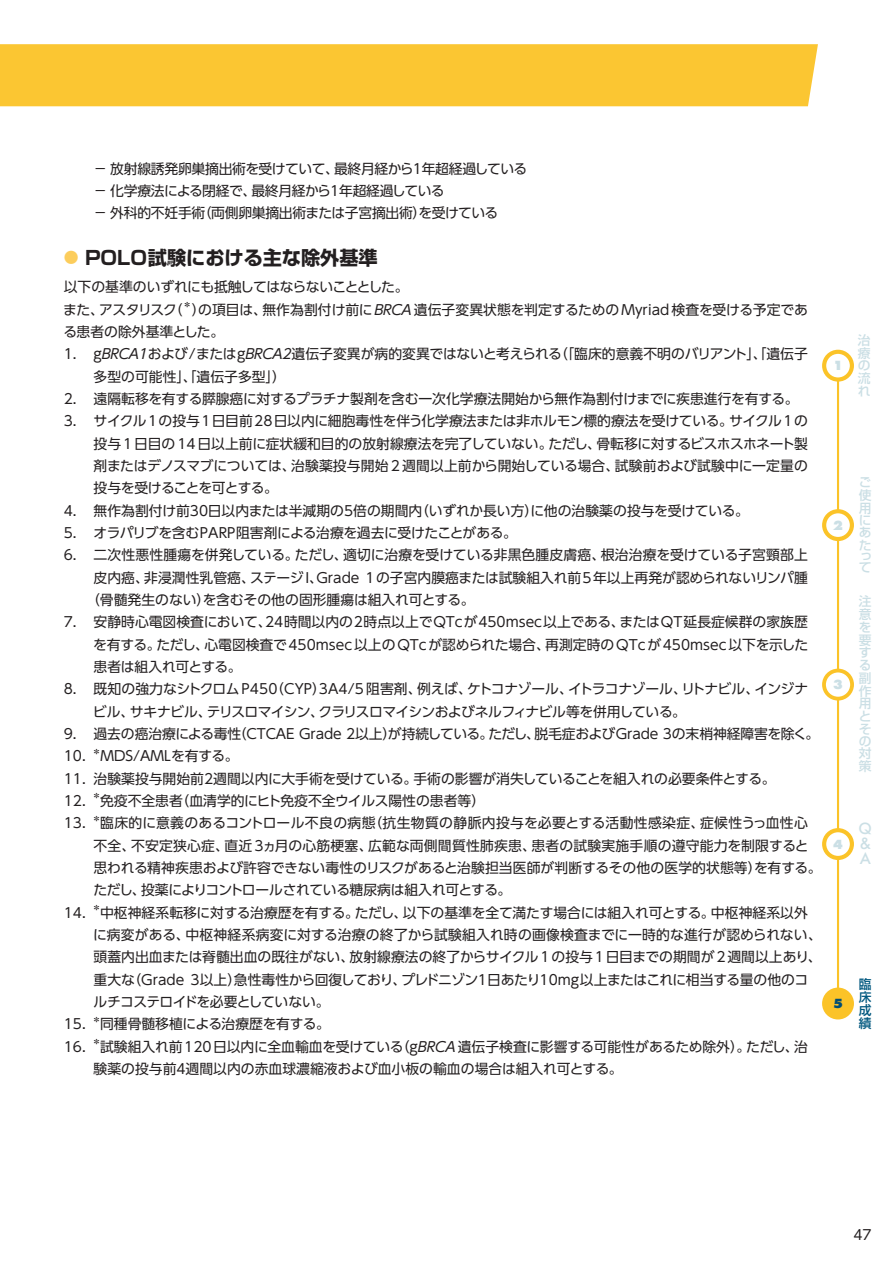
<style>
.page{position:relative;width:893px;height:1263px;background:#fff}
.page>*{position:absolute;margin:0;border:0;box-sizing:border-box;transform-origin:0 0}
.t1{font:700 19.2px "Shin Go Pro";color:#231f20}
.t2{font:500 16.95px/15.3px "Futura PT";color:#cbdfe5;text-align:justify}
.t3{font:13.8px/22.4px "UD Shin Go Pro";letter-spacing:-.005em;color:#231f20}
.t4{font:13.8px/22.4px "UD Shin Go Pro";letter-spacing:-.04em;color:#231f20}
.t5{font:13.8px/22.4px "UD Shin Go Pro";letter-spacing:-.045em;color:#231f20}
.t6{font:13.8px "UD Shin Go Pro";letter-spacing:-.025em;color:#231f20}
.t7{font:800 13.8px "Futura PT";color:#cbdfe5}
.t8{font:800 13.8px "Futura PT";color:#004d74}
.t9{font:500 12.75px/12.6px "Shin Go Pro";color:#cbdfe5;text-align:justify}
.t10{font:500 12.75px/12.8px "Shin Go Pro";color:#00587f;text-align:justify}
.t11{font:9px "UD Shin Go Pro";color:#231f20}
.s1{font-size:14.85px;color:#fccd5c}
</style>
<div class="page">
<div style="left:0;top:44px;width:818px;height:62px;background:#fbc632"></div>
<hr style="left:837px;top:362px;width:2px;height:647px;background:#fbc328">
<div style="left:824px;top:352px;width:28px;height:27px;background:#fff;border-radius:50%"></div>
<div style="left:822px;top:350px;width:32px;height:32px;border:4px solid #fbc328;border-radius:50%"></div>
<svg style="left:824px;top:511px;width:28px;height:28px"></svg>
<div style="left:822px;top:509px;width:32px;height:32px;border:4px solid #fbc328;border-radius:50%"></div>
<div style="left:824px;top:670px;width:28px;height:29px;background:#fff;border-radius:50%"></div>
<div style="left:822px;top:669px;width:32px;height:31px;border:4px solid #fbc328;border-radius:50%"></div>
<svg style="left:824px;top:830px;width:28px;height:28px"></svg>
<div style="left:822px;top:828px;width:32px;height:32px;border:4px solid #fbc328;border-radius:50%"></div>
<div style="left:824px;top:990px;width:28px;height:27px;background:#fbc328;border-radius:50%"></div>
<div style="left:822px;top:987px;width:32px;height:32px;border:4px solid #fbc328;border-radius:50%"></div>
<p class="t3" style="left:94px;top:157px;width:435px">− 放射線誘発卵巣摘出術を受けていて、最終月経から1年超経過している− 化学療法による閉経で、最終月経から1年超経過している<br>− 外科的不妊手術（両側卵巣摘出術または子宮摘出術）を受けている</p>
<h1 class="t1" style="left:64px;top:243px;width:315px"><span class="s1">●</span> POLO試験における主な除外基準</h1>
<p class="t5" style="left:63px;top:276px;width:347px">以下の基準のいずれにも抵触してはならないこととした。また、アスタリスク（</p>
<p class="t11" style="left:183px;top:297px;width:10px">＊</p>
<p class="t3" style="left:63px;top:298px;width:746px;text-indent:129px">）の項目は、無作為割付け前にBRCA遺伝子変異状態を判定するための Myriad 検査を受ける予定である患者の除外基準とした。</p>
<p class="t3" style="left:94px;top:343px;width:716px;text-indent:-30px">1. gBRCA1および/またはgBRCA2遺伝子変異が病的変異ではないと考えられる（「臨床的意義不明のバリアント」、「遺伝子多型の可能性」、「遺伝子多型」）</p>
<p class="t3" style="left:64px;top:387px;width:736px">2. 遠隔転移を有する膵腺癌に対するプラチナ製剤を含む一次化学療法開始から無作為割付けまでに疾患進行を有する。</p>
<p class="t3" style="left:94px;top:410px;width:716px;text-align:justify;text-indent:-30px">3. サイクル1の投与1日目前28日以内に細胞毒性を伴う化学療法または非ホルモン標的療法を受けている。サイクル1の投与 1日目の 14日以上前に症状緩和目的の放射線療法を完了していない。ただし、骨転移に対するビスホスホネート製剤またはデノスマブについては、治験薬投与開始 2 週間以上前から開始している場合、試験前および試験中に一定量の投与を受けることを可とする。</p>
<p class="t3" style="left:64px;top:499px;width:687px">4. 無作為割付け前30日以内または半減期の5倍の期間内（いずれか長い方）に他の治験薬の投与を受けている。</p>
<p class="t6" style="left:64px;top:522px;width:455px">5. オラパリブを含むPARP阻害剤による治療を過去に受けたことがある。</p>
<p class="t3" style="left:64px;top:544px;width:746px">6. 二次性悪性腫瘍を併発している。ただし、適切に治療を受けている非黒色腫皮膚癌、根治治療を受けている子宮頸部上</p>
<p class="t3" style="left:94px;top:566px;width:716px">皮内癌、非浸潤性乳管癌、ステージI、Grade 1の子宮内膜癌または試験組入れ前5年以上再発が認められないリンパ腫</p>
<p class="t3" style="left:86px;top:588px;width:390px">（骨髄発生のない）を含むその他の固形腫瘍は組入れ可とする。</p>
<p class="t3" style="left:93px;top:610px;width:716px;text-align:justify;text-indent:-29px">7. 安静時心電図検査において、24時間以内の2時点以上でQTcが450msec以上である、またはQT延長症候群の家族歴を有する。ただし、心電図検査で450msec以上のQTcが認められた場合、再測定時のQTcが450msec以下を示した患者は組入れ可とする。</p>
<p class="t4" style="left:93px;top:677px;width:717px;text-indent:-29px">8. 既知の強力なシトクロムP450（CYP）3A4/5 阻害剤、例えば、ケトコナゾール、イトラコナゾール、リトナビル、インジナビル、サキナビル、テリスロマイシン、クラリスロマイシンおよびネルフィナビル等を併用している。</p>
<p class="t3" style="left:64px;top:722px;width:757px">9. 過去の癌治療による毒性（CTCAE Grade 2以上）が持続している。ただし、脱毛症およびGrade 3の末梢神経障害を除く。<br>10.</p>
<p class="t11" style="left:92px;top:744px;width:10px">＊</p>
<p class="t3" style="left:100px;top:744px;width:140px">MDS/AMLを有する。</p>
<p class="t3" style="left:64px;top:767px;width:713px">11. 治験薬投与開始前2週間以内に大手術を受けている。手術の影響が消失していることを組入れの必要条件とする。<br>12.</p>
<p class="t11" style="left:92px;top:789px;width:10px">＊</p>
<p class="t3" style="left:100px;top:789px;width:387px">免疫不全患者（血清学的にヒト免疫不全ウイルス陽性の患者等）</p>
<p class="t3" style="left:64px;top:811px;width:23px">13.</p>
<p class="t11" style="left:92px;top:811px;width:10px">＊</p>
<p class="t3" style="left:93px;top:811px;width:730px;text-indent:7px">臨床的に意義のあるコントロール不良の病態（抗生物質の静脈内投与を必要とする活動性感染症、症候性うっ血性心不全、不安定狭心症、直近3ヵ月の心筋梗塞、広範な両側間質性肺疾患、患者の試験実施手順の遵守能力を制限すると思われる精神疾患および許容できない毒性のリスクがあると治験担当医師が判断するその他の医学的状態等）を有する。ただし、投薬によりコントロールされている糖尿病は組入れ可とする。</p>
<p class="t3" style="left:64px;top:901px;width:23px">14.</p>
<p class="t11" style="left:92px;top:900px;width:10px">＊</p>
<p class="t3" style="left:93px;top:901px;width:730px;text-indent:7px">中枢神経系転移に対する治療歴を有する。ただし、以下の基準を全て満たす場合には組入れ可とする。中枢神経系以外に病変がある、中枢神経系病変に対する治療の終了から試験組入れ時の画像検査までに一時的な進行が認められない、頭蓋内出血または脊髄出血の既往がない、放射線療法の終了からサイクル1の投与1日目までの期間が2週間以上あり、重大な（Grade 3以上）急性毒性から回復しており、プレドニゾン1日あたり10mg以上またはこれに相当する量の他のコルチコステロイドを必要としていない。</p>
<p class="t3" style="left:64px;top:1012px;width:23px">15.</p>
<p class="t11" style="left:92px;top:1012px;width:10px">＊</p>
<p class="t3" style="left:100px;top:1012px;width:231px">同種骨髄移植による治療歴を有する。</p>
<p class="t3" style="left:64px;top:1035px;width:23px">16.</p>
<p class="t11" style="left:92px;top:1034px;width:10px">＊</p>
<p class="t3" style="left:94px;top:1035px;width:716px;text-indent:6px">試験組入れ前120日以内に全血輸血を受けている（gBRCA遺伝子検査に影響する可能性があるため除外）。ただし、治験薬の投与前4週間以内の赤血球濃縮液および血小板の輸血の場合は組入れ可とする。</p>
<p class="t7" style="left:833px;top:357px;width:11px">1</p>
<p class="t9" style="left:858px;top:332px;width:14px">治療の流れ</p>
<p class="t7" style="left:833px;top:516px;width:11px">2</p>
<p class="t7" style="left:833px;top:676px;width:11px">3</p>
<p class="t9" style="left:859px;top:475px;width:14px">ご使用にあた</p>
<p class="t9" style="left:859px;top:549px;width:14px;line-height:11.4px">って</p>
<p class="t9" style="left:859px;top:594px;width:14px">注意を要する副作用とその対策</p>
<p class="t7" style="left:833px;top:835px;width:11px">4</p>
<p class="t2" style="left:859px;top:820px;width:15px">Q &amp; A</p>
<p class="t8" style="left:833px;top:995px;width:11px">5</p>
<p class="t10" style="left:859px;top:976px;width:14px">臨床成績</p>
<p class="t3" style="left:853px;top:1223px;width:20px">47</p>
</div>
